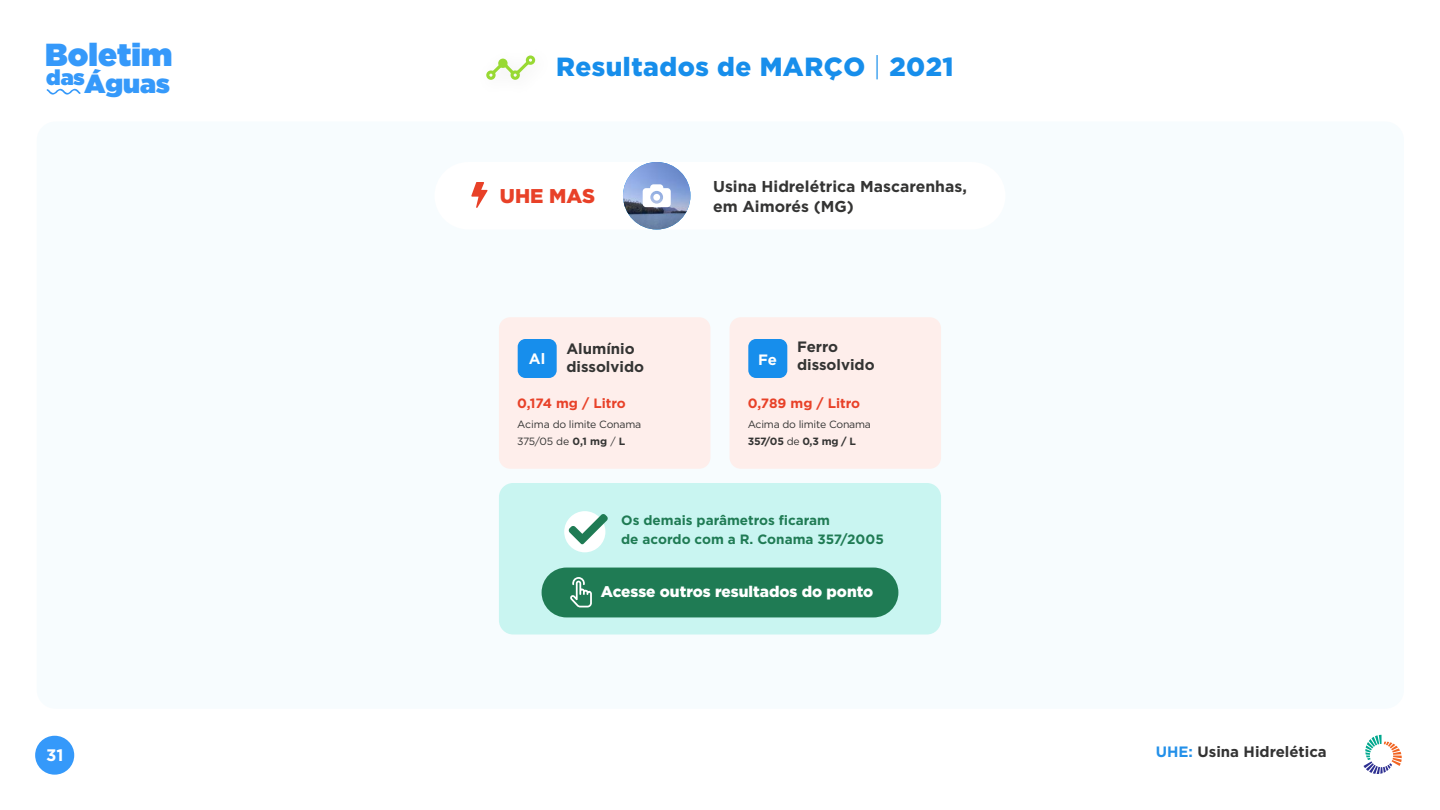
<style>
.page{position:relative;width:1440px;height:810px;background:#fff}
.page>*{position:absolute;margin:0;border:0;box-sizing:border-box;transform-origin:0 0}
.t1{font:900 31.88px "Gotham";color:#3599fa}
.t2{font:900 26.25px "Gotham";letter-spacing:.02em;color:#178eeb}
.t3{font:900 26.25px "Gotham";color:#3599fa}
.t4{font:900 21.45px "Gotham";color:#3599fa}
.t5{font:900 19.95px "Gotham";color:#e84128}
.t6{font:700 16.65px "Gotham";color:#fff}
.t7{font:700 15.75px/19.6px "Gotham";color:#343433}
.t8{font:900 15.45px "Gotham";color:#fff}
.t9{font:700 15px/18px "Gotham";color:#343433}
.t10{font:700 15px "Gotham";color:#333}
.t11{font:700 15px "Gotham";color:#fff}
.t12{font:700 13.5px/18.6px "Gotham";color:#1f7b54}
.t13{font:700 13.5px "Gotham";color:#e84128}
.t14{font:10.5px/16.4px "Gotham";letter-spacing:-.02em;color:#343433}
.s1{font-weight:300}
.s2{font-weight:700}
.s3{color:#2390e9}
</style>
<div class="page">
<div style="left:37px;top:122px;width:1367px;height:587px;background:#f7fcfe;border-radius:19px"></div>
<svg style="left:486px;top:55px;width:49px;height:25px"></svg>
<div style="left:35px;top:736px;width:39px;height:39px;background:#3599fa;border-radius:19px"></div>
<div style="left:435px;top:162px;width:570px;height:68px;background:#fff;border-radius:34px"></div>
<img style="left:623px;top:162px;width:67px;height:68px;border-radius:34px">
<svg style="left:643px;top:184px;width:28px;height:23px"></svg>
<svg style="left:471px;top:182px;width:17px;height:26px"></svg>
<div style="left:499px;top:483px;width:442px;height:151px;background:#c9f5f1;border-radius:14px"></div>
<div style="left:542px;top:568px;width:356px;height:49px;background:#1f7b54;border-radius:25px"></div>
<svg style="left:570px;top:577px;width:22px;height:30px"></svg>
<div style="left:564px;top:511px;width:41px;height:41px;background:#fff;border-radius:50%"></div>
<svg style="left:568px;top:514px;width:40px;height:30px"></svg>
<div style="left:499px;top:317px;width:211px;height:152px;background:#feeeeb;border-radius:11px"></div>
<div style="left:518px;top:339px;width:39px;height:39px;background:#178eec;border-radius:8px"></div>
<div style="left:730px;top:317px;width:211px;height:152px;background:#feeeeb;border-radius:11px"></div>
<div style="left:748px;top:339px;width:39px;height:39px;background:#178eec;border-radius:8px"></div>
<svg style="left:47px;top:89px;width:34px;height:6px"></svg>
<svg style="left:1364px;top:735px;width:38px;height:39px"></svg>
<h1 class="t1" style="left:45px;top:32px;width:129px">Boletim</h1>
<h2 class="t3" style="left:85px;top:65px;width:87px">Águas</h2>
<h3 class="t4" style="left:46px;top:62px;width:40px">das</h3>
<h2 class="t2" style="left:556px;top:52px;width:399px">Resultados de MARÇO <span class="s1">|</span> 2021</h2>
<h3 class="t5" style="left:500px;top:184px;width:97px">UHE MAS</h3>
<h3 class="t7" style="left:713px;top:177px;width:255px">Usina Hidrelétrica Mascarenhas, em Aimorés (MG)</h3>
<h3 class="t11" style="left:529px;top:349px;width:18px">Al</h3>
<h3 class="t9" style="left:797px;top:338px;width:79px">Ferro dissolvido</h3>
<h3 class="t9" style="left:566px;top:340px;width:79px">Alumínio dissolvido</h3>
<h3 class="t11" style="left:758px;top:349px;width:20px">Fe</h3>
<p class="t13" style="left:517px;top:394px;width:110px">0,174 mg / Litro</p>
<p class="t14" style="left:517px;top:416px;width:126px">Acima do limite Conama<br>375/05 de <span class="s2">0,1 mg</span> / <span class="s2">L</span></p>
<p class="t13" style="left:748px;top:394px;width:114px">0,789 mg / Litro</p>
<p class="t14" style="left:748px;top:416px;width:125px">Acima do limite Conama<br><span class="s2">357/05</span> de <span class="s2">0,3 mg / L</span></p>
<p class="t12" style="left:621px;top:511px;width:264px">Os demais parâmetros ficaram<br>de acordo com a R. Conama 357/2005</p>
<h3 class="t8" style="left:601px;top:583px;width:274px">Acesse outros resultados do ponto</h3>
<h3 class="t6" style="left:46px;top:744px;width:19px">31</h3>
<h3 class="t10" style="left:1156px;top:742px;width:173px"><span class="s3">UHE:</span> Usina Hidrelética</h3>
</div>
